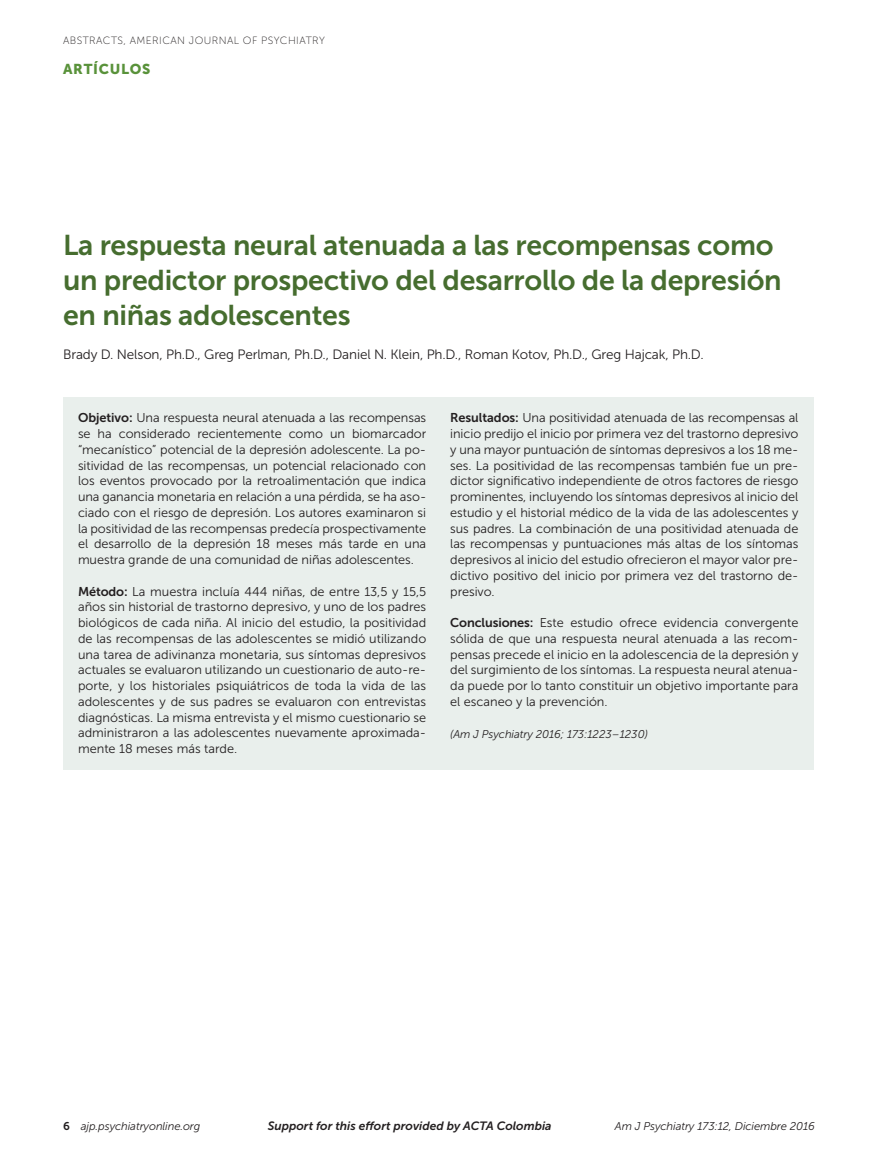
<style>
.page{position:relative;width:878px;height:1175px;background:#fff}
.page>*{position:absolute;margin:0;border:0;box-sizing:border-box;transform-origin:0 0}
.t1{font:28.5px/34.5px "Museo Sans 700";letter-spacing:-.01em;color:#466d2f}
.t2{font:14.25px "Museo Sans 900";letter-spacing:.05em;color:#59923a}
.t3{font:13.5px "Museo Sans 300";letter-spacing:-.01em;color:#231f20}
.t4{font:12.75px/15.8px "Museo Sans 300";letter-spacing:-.005em;color:#231f20;text-align:justify}
.t5{font:italic 12px "Museo Sans 700";color:#231f20}
.t6{font:italic 11.25px "Museo Sans 300";letter-spacing:-.01em;color:#231f20}
.t7{font:10.5px "Museo Sans 100";letter-spacing:.04em;color:#231f20}
.s1{font-family:"Museo Sans 700"}
.s2{font-family:"Museo Sans 700";font-style:normal}
</style>
<div class="page">
<div style="left:63px;top:398px;width:750px;height:372px;background:#e9efec"></div>
<p class="t7" style="left:63px;top:35px;width:263px">ABSTRACTS, AMERICAN JOURNAL OF PSYCHIATRY</p>
<p class="t2" style="left:63px;top:61px;width:89px">ARTÍCULOS</p>
<h1 class="t1" style="left:63px;top:228px;width:720px">La respuesta neural atenuada a las recompensas como un predictor prospectivo del desarrollo de la depresión en niñas adolescentes</h1>
<p class="t3" style="left:63px;top:347px;width:642px">Brady D. Nelson, Ph.D., Greg Perlman, Ph.D., Daniel N. Klein, Ph.D., Roman Kotov, Ph.D., Greg Hajcak, Ph.D.</p>
<p class="t4" style="left:78px;top:410px;width:350px"><span class="s1">Objetivo:</span> Una respuesta neural atenuada a las recompensas se ha considerado recientemente como un biomarcador “mecanístico” potencial de la depresión adolescente. La po&shy;sitividad de las recompensas, un potencial relacionado con los eventos provocado por la retroalimentación que indica una ganancia monetaria en relación a una pérdida, se ha aso&shy;ciado con el riesgo de depresión. Los autores examinaron si la positividad de las recompensas predecía prospectivamente el desarrollo de la depresión 18 meses más tarde en una muestra grande de una comunidad de niñas adolescentes.</p>
<p class="t4" style="left:78px;top:583px;width:350px"><span class="s1">Método:</span> La muestra incluía 444 niñas, de entre 13,5 y 15,5 años sin historial de trastorno depresivo, y uno de los padres biológicos de cada niña. Al inicio del estudio, la positividad de las recompensas de las adolescentes se midió utilizando una tarea de adivinanza monetaria, sus síntomas depresivos actuales se evaluaron utilizando un cuestionario de auto-re&shy;porte, y los historiales psiquiátricos de toda la vida de las adolescentes y de sus padres se evaluaron con entrevistas diagnósticas. La misma entrevista y el mismo cuestionario se administraron a las adolescentes nuevamente aproximada&shy;mente 18 meses más tarde.</p>
<p class="t4" style="left:450px;top:410px;width:350px"><span class="s1">Resultados:</span> Una positividad atenuada de las recompensas al inicio predijo el inicio por primera vez del trastorno depresivo y una mayor puntuación de síntomas depresivos a los 18 me&shy;ses. La positividad de las recompensas también fue un pre&shy;dictor significativo independiente de otros factores de riesgo prominentes, incluyendo los síntomas depresivos al inicio del estudio y el historial médico de la vida de las adolescentes y sus padres. La combinación de una positividad atenuada de las recompensas y puntuaciones más altas de los síntomas depresivos al inicio del estudio ofrecieron el mayor valor pre&shy;dictivo positivo del inicio por primera vez del trastorno de&shy;presivo.</p>
<p class="t4" style="left:450px;top:615px;width:350px"><span class="s1">Conclusiones:</span> Este estudio ofrece evidencia convergente sólida de que una respuesta neural atenuada a las recom&shy;pensas precede el inicio en la adolescencia de la depresión y del surgimiento de los síntomas. La respuesta neural atenua&shy;da puede por lo tanto constituir un objetivo importante para el escaneo y la prevención.</p>
<p class="t6" style="left:450px;top:727px;width:199px">(Am J Psychiatry 2016; 173:1223–1230)</p>
<p class="t6" style="left:63px;top:1119px;width:139px"><span class="s2">6</span> ajp.psychiatryonline.org</p>
<p class="t5" style="left:268px;top:1119px;width:285px">Support for this effort provided by ACTA Colombia</p>
<p class="t6" style="left:615px;top:1119px;width:201px">Am J Psychiatry 173:12, Diciembre 2016</p>
</div>
